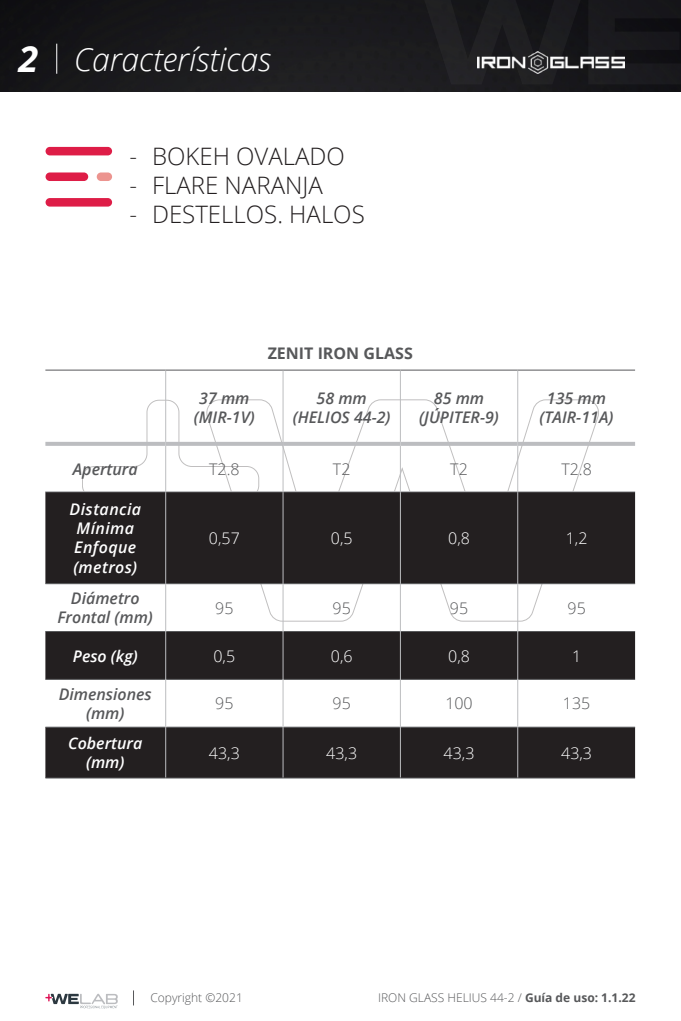
<style>
.page{position:relative;width:681px;height:1021px;background:#fff}
.page>*{position:absolute;margin:0;border:0;box-sizing:border-box;transform-origin:0 0}
.t1{font:italic 700 36px "Open Sans";color:#fff}
.t2{font:italic 300 32px "Open Sans";color:#fff}
.t3{font:300 24px "Open Sans";color:#231f20}
.t4{font:italic 600 16px/19.2px "Open Sans";color:#57585a;text-align:center}
.t5{font:italic 600 16px/19.2px "Open Sans";letter-spacing:.025em;color:#fff;text-align:center}
.t6{font:300 16px "Open Sans";color:#fff}
.t7{font:300 16px "Open Sans";color:#57585a}
.t8{font:700 16px "Open Sans";color:#57585a}
.t9{font:italic 600 16px "Open Sans";color:#fff}
.t10{font:300 12px "Open Sans";color:#57585a}
.s1{font-weight:700}
</style>
<div class="page">
<img style="left:0;top:0;width:680px;height:91px">
<hr style="left:56px;top:44px;width:1px;height:30px;background:#fff">
<svg style="left:133px;top:990px;width:1px;height:15px"></svg>
<svg style="left:45px;top:993px;width:73px;height:15px"></svg>
<svg style="left:82px;top:400px;width:516px;height:91px"></svg>
<img style="left:477px;top:51px;width:147px;height:23px">
<svg style="left:45px;top:492px;width:589px;height:285px;fill:#231f20"></svg>
<hr style="left:45px;top:583px;width:120px;height:1px;background:#57585a">
<hr style="left:166px;top:583px;width:116px;height:1px;background:#57585a">
<hr style="left:283px;top:583px;width:117px;height:1px;background:#57585a">
<hr style="left:401px;top:583px;width:116px;height:1px;background:#57585a">
<hr style="left:518px;top:583px;width:116px;height:1px;background:#57585a">
<hr style="left:45px;top:631px;width:120px;height:1px;background:#57585a">
<hr style="left:166px;top:631px;width:116px;height:1px;background:#57585a">
<hr style="left:283px;top:631px;width:117px;height:1px;background:#57585a">
<hr style="left:401px;top:631px;width:116px;height:1px;background:#57585a">
<hr style="left:518px;top:631px;width:116px;height:1px;background:#57585a">
<hr style="left:45px;top:678px;width:120px;height:2px;background:#57585a">
<hr style="left:166px;top:678px;width:116px;height:2px;background:#57585a">
<hr style="left:283px;top:678px;width:117px;height:2px;background:#57585a">
<hr style="left:401px;top:678px;width:116px;height:2px;background:#57585a">
<hr style="left:518px;top:678px;width:116px;height:2px;background:#57585a">
<hr style="left:45px;top:726px;width:120px;height:2px;background:#57585a">
<hr style="left:166px;top:726px;width:116px;height:2px;background:#57585a">
<hr style="left:283px;top:726px;width:117px;height:2px;background:#57585a">
<hr style="left:401px;top:726px;width:116px;height:2px;background:#57585a">
<hr style="left:518px;top:726px;width:116px;height:2px;background:#57585a">
<hr style="left:45px;top:777px;width:121px;height:1px;background:#57585a">
<hr style="left:166px;top:777px;width:117px;height:1px;background:#57585a">
<hr style="left:283px;top:777px;width:117px;height:1px;background:#57585a">
<hr style="left:400px;top:777px;width:117px;height:1px;background:#57585a">
<hr style="left:517px;top:777px;width:117px;height:1px;background:#57585a">
<hr style="left:45px;top:369px;width:121px;height:2px;background:#57585a">
<hr style="left:166px;top:369px;width:117px;height:2px;background:#57585a">
<hr style="left:283px;top:369px;width:117px;height:2px;background:#57585a">
<hr style="left:400px;top:369px;width:117px;height:2px;background:#57585a">
<hr style="left:517px;top:369px;width:117px;height:2px;background:#57585a">
<hr style="left:165px;top:370px;width:1px;height:72px;background:#bcbdc0">
<hr style="left:282px;top:370px;width:1px;height:72px;background:#bcbdc0">
<hr style="left:165px;top:492px;width:1px;height:91px;background:#bcbdc0">
<hr style="left:282px;top:492px;width:1px;height:91px;background:#bcbdc0">
<hr style="left:399px;top:492px;width:2px;height:91px;background:#bcbdc0">
<hr style="left:517px;top:492px;width:1px;height:91px;background:#bcbdc0">
<hr style="left:165px;top:583px;width:1px;height:48px;background:#bcbdc0">
<hr style="left:282px;top:583px;width:1px;height:48px;background:#bcbdc0">
<hr style="left:399px;top:583px;width:2px;height:48px;background:#bcbdc0">
<hr style="left:517px;top:583px;width:1px;height:48px;background:#bcbdc0">
<hr style="left:165px;top:631px;width:1px;height:48px;background:#bcbdc0">
<hr style="left:282px;top:631px;width:1px;height:48px;background:#bcbdc0">
<hr style="left:399px;top:631px;width:2px;height:48px;background:#bcbdc0">
<hr style="left:517px;top:631px;width:1px;height:48px;background:#bcbdc0">
<hr style="left:165px;top:679px;width:1px;height:48px;background:#bcbdc0">
<hr style="left:282px;top:679px;width:1px;height:48px;background:#bcbdc0">
<hr style="left:399px;top:679px;width:2px;height:48px;background:#bcbdc0">
<hr style="left:517px;top:679px;width:1px;height:48px;background:#bcbdc0">
<hr style="left:165px;top:727px;width:1px;height:50px;background:#bcbdc0">
<hr style="left:282px;top:727px;width:1px;height:50px;background:#bcbdc0">
<hr style="left:399px;top:727px;width:2px;height:50px;background:#bcbdc0">
<hr style="left:517px;top:727px;width:1px;height:50px;background:#bcbdc0">
<hr style="left:45px;top:442px;width:121px;height:4px;background:#bcbdc0">
<hr style="left:166px;top:442px;width:117px;height:4px;background:#bcbdc0">
<hr style="left:283px;top:442px;width:117px;height:4px;background:#bcbdc0">
<hr style="left:400px;top:442px;width:117px;height:4px;background:#bcbdc0">
<hr style="left:517px;top:442px;width:117px;height:4px;background:#bcbdc0">
<hr style="left:45px;top:491px;width:121px;height:1px;background:#bcbdc0">
<hr style="left:166px;top:491px;width:117px;height:1px;background:#bcbdc0">
<hr style="left:283px;top:491px;width:117px;height:1px;background:#bcbdc0">
<hr style="left:400px;top:491px;width:117px;height:1px;background:#bcbdc0">
<hr style="left:517px;top:491px;width:117px;height:1px;background:#bcbdc0">
<hr style="left:165px;top:446px;width:1px;height:45px;background:#bcbdc0">
<hr style="left:282px;top:446px;width:1px;height:45px;background:#bcbdc0">
<hr style="left:399px;top:446px;width:2px;height:45px;background:#bcbdc0">
<hr style="left:517px;top:446px;width:1px;height:45px;background:#bcbdc0">
<hr style="left:517px;top:370px;width:1px;height:72px;background:#bcbdc0">
<hr style="left:399px;top:370px;width:2px;height:72px;background:#bcbdc0">
<div style="left:46px;top:147px;width:66px;height:8px;background:#de1d47;border-radius:4px"></div>
<div style="left:46px;top:172px;width:42px;height:9px;background:#de1d47;border-radius:4px"></div>
<div style="left:97px;top:172px;width:15px;height:9px;background:#ec948f;border-radius:4px"></div>
<div style="left:46px;top:198px;width:66px;height:8px;background:#de1d47;border-radius:4px"></div>
<h1 class="t1" style="left:18px;top:33px;width:21px">2</h1>
<p class="t2" style="left:74px;top:38px;width:199px">Características</p>
<p class="t3" style="left:129px;top:140px;width:217px">- BOKEH OVALADO</p>
<p class="t3" style="left:129px;top:169px;width:195px">- FLARE NARANJA</p>
<p class="t3" style="left:129px;top:198px;width:237px">- DESTELLOS. HALOS</p>
<p class="t8" style="left:267px;top:342px;width:147px">ZENIT IRON GLASS</p>
<p class="t4" style="left:194px;top:388px;width:62px">37 mm (MIR-1V)</p>
<p class="t4" style="left:316px;top:388px;width:52px">58 mm</p>
<p class="t4" style="left:293px;top:407px;width:99px">(HELIOS 44-2)</p>
<p class="t4" style="left:419px;top:388px;width:81px">85 mm (JÚPITER-9)</p>
<p class="t4" style="left:539px;top:388px;width:75px">135 mm (TAIR-11A)</p>
<p class="t4" style="left:73px;top:459px;width:66px">Apertura</p>
<p class="t7" style="left:209px;top:458px;width:32px">T2.8</p>
<p class="t7" style="left:333px;top:458px;width:19px">T2</p>
<p class="t7" style="left:450px;top:458px;width:19px">T2</p>
<p class="t7" style="left:561px;top:458px;width:32px">T2.8</p>
<p class="t5" style="left:69px;top:499px;width:73px">Distancia<br>Mínima</p>
<p class="t5" style="left:74px;top:537px;width:64px">Enfoque</p>
<p class="t5" style="left:73px;top:557px;width:65px">(metros)</p>
<p class="t6" style="left:209px;top:527px;width:32px">0,57</p>
<p class="t6" style="left:331px;top:527px;width:23px">0,5</p>
<p class="t6" style="left:448px;top:527px;width:23px">0,8</p>
<p class="t6" style="left:565px;top:527px;width:23px">1,2</p>
<p class="t4" style="left:71px;top:588px;width:70px">Diámetro</p>
<p class="t4" style="left:58px;top:607px;width:97px">Frontal (mm)</p>
<p class="t7" style="left:215px;top:597px;width:20px">95</p>
<p class="t7" style="left:332px;top:597px;width:20px">95</p>
<p class="t7" style="left:449px;top:597px;width:20px">95</p>
<p class="t7" style="left:567px;top:597px;width:20px">95</p>
<p class="t5" style="left:73px;top:645px;width:66px">Peso (kg)</p>
<p class="t6" style="left:213px;top:644px;width:23px">0,5</p>
<p class="t6" style="left:331px;top:644px;width:23px">0,6</p>
<p class="t6" style="left:448px;top:644px;width:23px">0,8</p>
<p class="t6" style="left:572px;top:644px;width:11px">1</p>
<p class="t4" style="left:59px;top:684px;width:94px">Dimensiones (mm)</p>
<p class="t7" style="left:215px;top:692px;width:20px">95</p>
<p class="t7" style="left:332px;top:692px;width:20px">95</p>
<p class="t7" style="left:445px;top:692px;width:29px">100</p>
<p class="t7" style="left:562px;top:692px;width:29px">135</p>
<p class="t9" style="left:68px;top:732px;width:76px">Cobertura</p>
<p class="t5" style="left:86px;top:752px;width:40px">(mm)</p>
<p class="t6" style="left:209px;top:742px;width:32px">43,3</p>
<p class="t6" style="left:326px;top:742px;width:32px">43,3</p>
<p class="t6" style="left:443px;top:742px;width:32px">43,3</p>
<p class="t6" style="left:561px;top:742px;width:32px">43,3</p>
<p class="t10" style="left:150px;top:989px;width:94px">Copyright ©2021</p>
<p class="t10" style="left:378px;top:989px;width:259px">IRON GLASS HELIUS 44-2 / <span class="s1">Guía de uso: 1.1.22</span></p>
</div>
